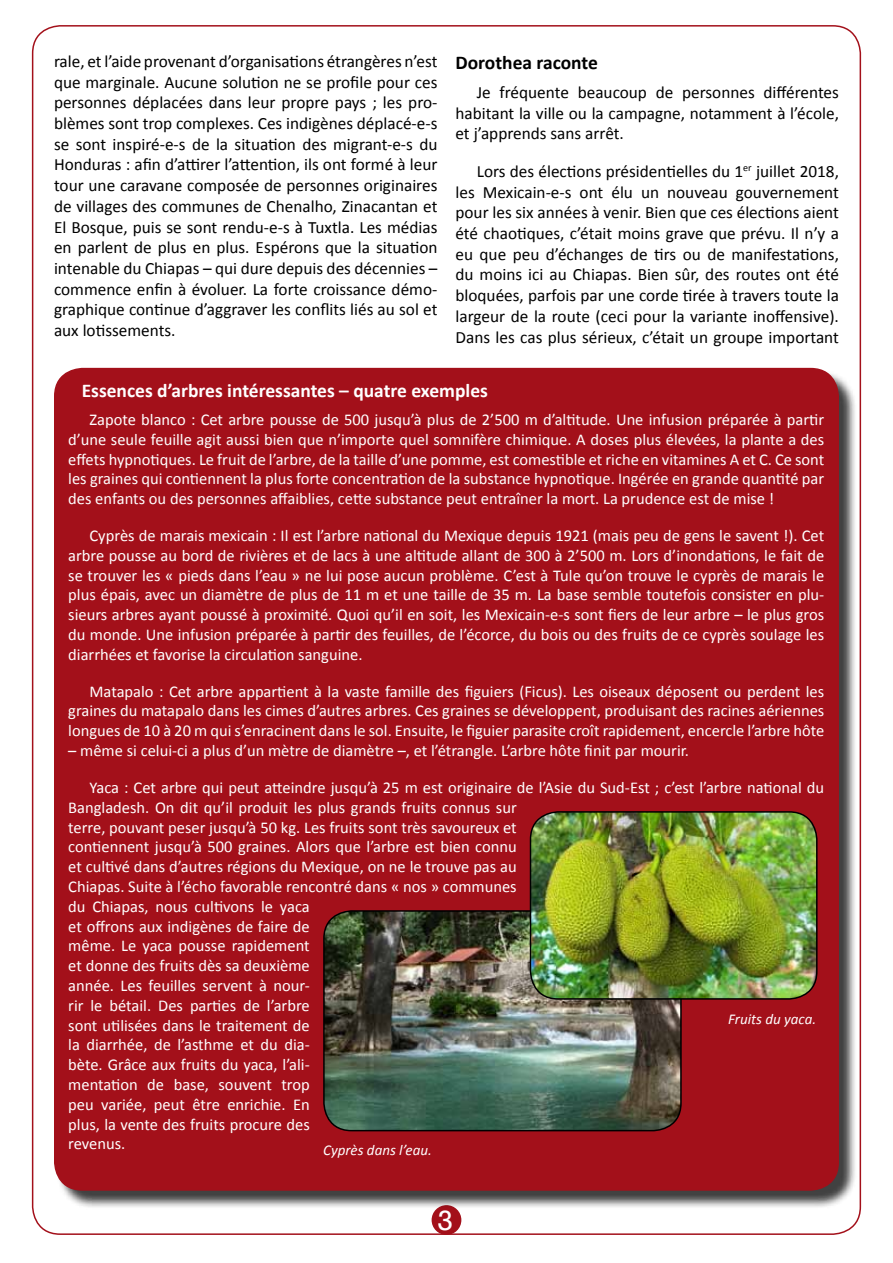
<style>
.page{position:relative;width:893px;height:1263px;background:#fff}
.page>*{position:absolute;margin:0;border:0;box-sizing:border-box;transform-origin:0 0}
.t1{font:28.5px "Rockwell";color:#fff}
.t2{font:700 19.5px "Calibri";color:#fff}
.t3{font:700 19.5px "Calibri";color:#000}
.t4{font:17.25px/20.7px "Calibri";color:#000;text-align:justify}
.t5{font:16.5px/19.8px "Calibri";color:#fff;text-align:justify}
.t6{font:italic 15px "Calibri";color:#fff}
</style>
<div class="page">
<div style="left:432px;top:1206px;width:29px;height:28px;background:#a3101a;border-radius:50%"></div>
<div style="left:432px;top:1205px;width:29px;height:30px;border:2px solid #a3101a;border-radius:50%"></div>
<div style="left:56px;top:370px;width:802px;height:839px;background:#000;opacity:.75"></div>
<div style="left:55px;top:369px;width:783px;height:821px;background:#a3101a;border-radius:28px"></div>
<img style="left:324px;top:913px;width:357px;height:217px">
<div style="left:323px;top:910px;width:359px;height:221px;border:2px solid #000;border-radius:28px"></div>
<img style="left:530px;top:812px;width:287px;height:187px">
<div style="left:530px;top:811px;width:287px;height:189px;border:2px solid #000;border-radius:28px"></div>
<p class="t4" style="left:54px;top:51px;width:385px">rale, et l’aide provenant d’organisations étrangères n’est que marginale. Aucune solution ne se profile pour ces personnes déplacées dans leur propre pays ; les pro&shy;blèmes sont trop complexes. Ces indigènes déplacé‑e‑s se sont inspiré-e-s de la situation des migrant-e-s du Honduras : afin d’attirer l’attention, ils ont formé à leur tour une caravane composée de personnes originaires de villages des communes de Chenalho, Zinacantan et El Bosque, puis se sont rendu-e-s à Tuxtla. Les médias en parlent de plus en plus. Espérons que la situation intenable du Chiapas – qui dure depuis des décennies – commence enfin à évoluer. La forte croissance démo&shy;graphique continue d’aggraver les conflits liés au sol et aux lotissements.</p>
<p class="t3" style="left:455px;top:50px;width:144px">Dorothea raconte</p>
<p class="t4" style="left:455px;top:82px;width:385px;text-indent:21px">Je fréquente beaucoup de personnes différentes habitant la ville ou la campagne, notamment à l’école, et j’apprends sans arrêt.</p>
<p class="t4" style="left:455px;top:161px;width:385px;text-indent:21px">Lors des élections présidentielles du 1<sup>er</sup> juillet 2018, les Mexicain-e-s ont élu un nouveau gouvernement pour les six années à venir. Bien que ces élections aient été chaotiques, c’était moins grave que prévu. Il n’y a eu que peu d’échanges de tirs ou de manifestations, du moins ici au Chiapas. Bien sûr, des routes ont été bloquées, parfois par une corde tirée à travers toute la largeur de la route (ceci pour la variante inoffensive).<br>Dans les cas plus sérieux, c’était un groupe important</p>
<p class="t2" style="left:82px;top:378px;width:408px">Essences d’arbres intéressantes – quatre exemples</p>
<p class="t5" style="left:68px;top:410px;width:757px;text-indent:21px">Zapote blanco : Cet arbre pousse de 500 jusqu’à plus de 2’500 m d’altitude. Une infusion préparée à partir d’une seule feuille agit aussi bien que n’importe quel somnifère chimique. A doses plus élevées, la plante a des effets hypnotiques. Le fruit de l’arbre, de la taille d’une pomme, est comestible et riche en vitamines A et C. Ce sont les graines qui contiennent la plus forte concentration de la substance hypnotique. Ingérée en grande quantité par des enfants ou des personnes affaiblies, cette substance peut entraîner la mort. La prudence est de mise !</p>
<p class="t5" style="left:68px;top:526px;width:757px;text-indent:21px">Cyprès de marais mexicain : Il est l’arbre national du Mexique depuis 1921 (mais peu de gens le savent !). Cet arbre pousse au bord de rivières et de lacs à une altitude allant de 300 à 2’500 m. Lors d’inondations, le fait de se trouver les « pieds dans l’eau » ne lui pose aucun problème. C’est à Tule qu’on trouve le cyprès de marais le plus épais, avec un diamètre de plus de 11 m et une taille de 35 m. La base semble toutefois consister en plu&shy;sieurs arbres ayant poussé à proximité. Quoi qu’il en soit, les Mexicain-e-s sont fiers de leur arbre – le plus gros du monde. Une infusion préparée à partir des feuilles, de l’écorce, du bois ou des fruits de ce cyprès soulage les diarrhées et favorise la circulation sanguine.</p>
<p class="t5" style="left:68px;top:681px;width:757px;text-indent:21px">Matapalo : Cet arbre appartient à la vaste famille des figuiers (Ficus). Les oiseaux déposent ou perdent les graines du matapalo dans les cimes d’autres arbres. Ces graines se développent, produisant des racines aériennes longues de 10 à 20 m qui s’enracinent dans le sol. Ensuite, le figuier parasite croît rapidement, encercle l’arbre hôte</p>
<p class="t5" style="left:68px;top:741px;width:622px">– même si celui-ci a plus d’un mètre de diamètre –, et l’étrangle. L’arbre hôte finit par mourir.</p>
<p class="t5" style="left:68px;top:777px;width:757px;text-align:left;text-indent:21px">Yaca : Cet arbre qui peut atteindre jusqu’à 25 m est originaire de l’Asie du Sud-Est ; c’est l’arbre national du Bangladesh. On dit qu’il produit les plus grands fruits connus sur<br>terre, pouvant peser jusqu’à 50 kg. Les fruits sont très savoureux et<br>contiennent jusqu’à 500 graines. Alors que l’arbre est bien connu<br>et cultivé dans d’autres régions du Mexique, on ne le trouve pas au<br>Chiapas. Suite à l’écho favorable rencontré dans « nos » communes<br>du Chiapas, nous cultivons le yaca<br>et offrons aux indigènes de faire de<br>même. Le yaca pousse rapidement<br>et donne des fruits dès sa deuxième<br>année. Les feuilles servent à nour-<br>rir le bétail. Des parties de l’arbre<br>sont utilisées dans le traitement de<br>la diarrhée, de l’asthme et du dia-<br>bète. Grâce aux fruits du yaca, l’ali-<br>mentation de base, souvent trop<br>peu variée, peut être enrichie. En<br>plus, la vente des fruits procure des<br>revenus.</p>
<p class="t6" style="left:728px;top:1008px;width:90px">Fruits du yaca.</p>
<p class="t6" style="left:323px;top:1140px;width:110px">Cyprès dans l’eau.</p>
<h1 class="t1" style="left:437px;top:1204px;width:17px">3</h1>
</div>
